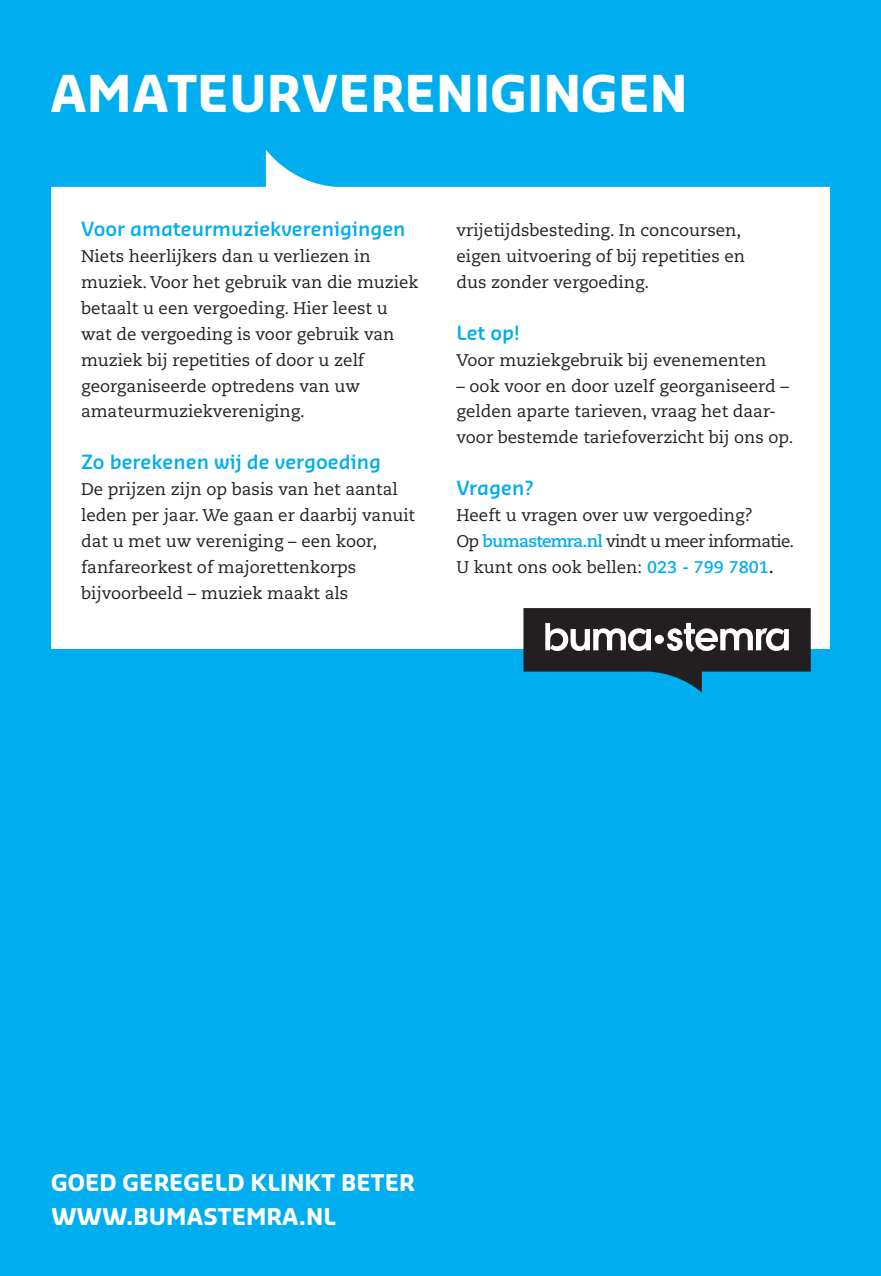
<style>
.page{position:relative;width:881px;height:1276px;background:#fff}
.page>*{position:absolute;margin:0;border:0;box-sizing:border-box;transform-origin:0 0}
.t1{font:700 49.5px "Sansa Std";color:#fff}
.t2{font:700 22.5px/33.8px "Sansa Std";color:#fff}
.t3{font:600 19.12px "Sansa Std";color:#00aeef}
.t4{font:16.88px/25.9px "Caecilia LT Std";color:#231f20}
.s1{font-weight:700;color:#00aeef}
.s2{font-weight:700}
</style>
<div class="page">
<div style="left:0;top:0;width:880px;height:1276px;background:#00aeef"></div>
<svg style="left:51px;top:150px;width:778px;height:499px;background:#ecf8fd"></svg>
<svg style="left:523px;top:608px;width:287px;height:85px"></svg>
<h1 class="t1" style="left:50px;top:61px;width:639px">AMATEURVERENIGINGEN</h1>
<p class="t3" style="left:81px;top:217px;width:326px">Voor amateurmuziekverenigingen</p>
<p class="t4" style="left:81px;top:244px;width:339px">Niets heerlijkers dan u verliezen in muziek. Voor het gebruik van die muziek betaalt u een vergoeding. Hier leest u wat de vergoeding is voor gebruik van muziek bij repetities of door u zelf georganiseerde optredens van uw amateurmuziekvereniging.</p>
<p class="t3" style="left:81px;top:449px;width:301px">Zo berekenen wij de vergoeding</p>
<p class="t4" style="left:81px;top:477px;width:335px">De prijzen zijn op basis van het aantal leden per jaar. We gaan er daarbij vanuit dat u met uw vereniging – een koor, fanfareorkest of majorettenkorps bijvoorbeeld – muziek maakt als</p>
<p class="t4" style="left:456px;top:218px;width:290px">vrijetijdsbesteding. In concoursen, eigen uitvoering of bij repetities en dus zonder vergoeding.</p>
<p class="t3" style="left:456px;top:320px;width:65px">Let op!</p>
<p class="t4" style="left:456px;top:347px;width:311px">Voor muziekgebruik bij evenementen</p>
<p class="t4" style="left:456px;top:373px;width:338px">– ook voor en door uzelf georganiseerd – gelden aparte tarieven, vraag het daar&shy;voor bestemde tariefoverzicht bij ons op.</p>
<p class="t3" style="left:456px;top:475px;width:78px">Vragen?</p>
<p class="t4" style="left:456px;top:502px;width:339px">Heeft u vragen over uw vergoeding?<br>Op <span class="s1">bumastemra.nl</span> vindt u meer informatie.<br>U kunt ons ook bellen: <span class="s1">023 - 799 7801</span><span class="s2">.</span></p>
<h2 class="t2" style="left:51px;top:1164px;width:365px">GOED GEREGELD KLINKT BETER<br>WWW.BUMASTEMRA.NL</h2>
</div>
